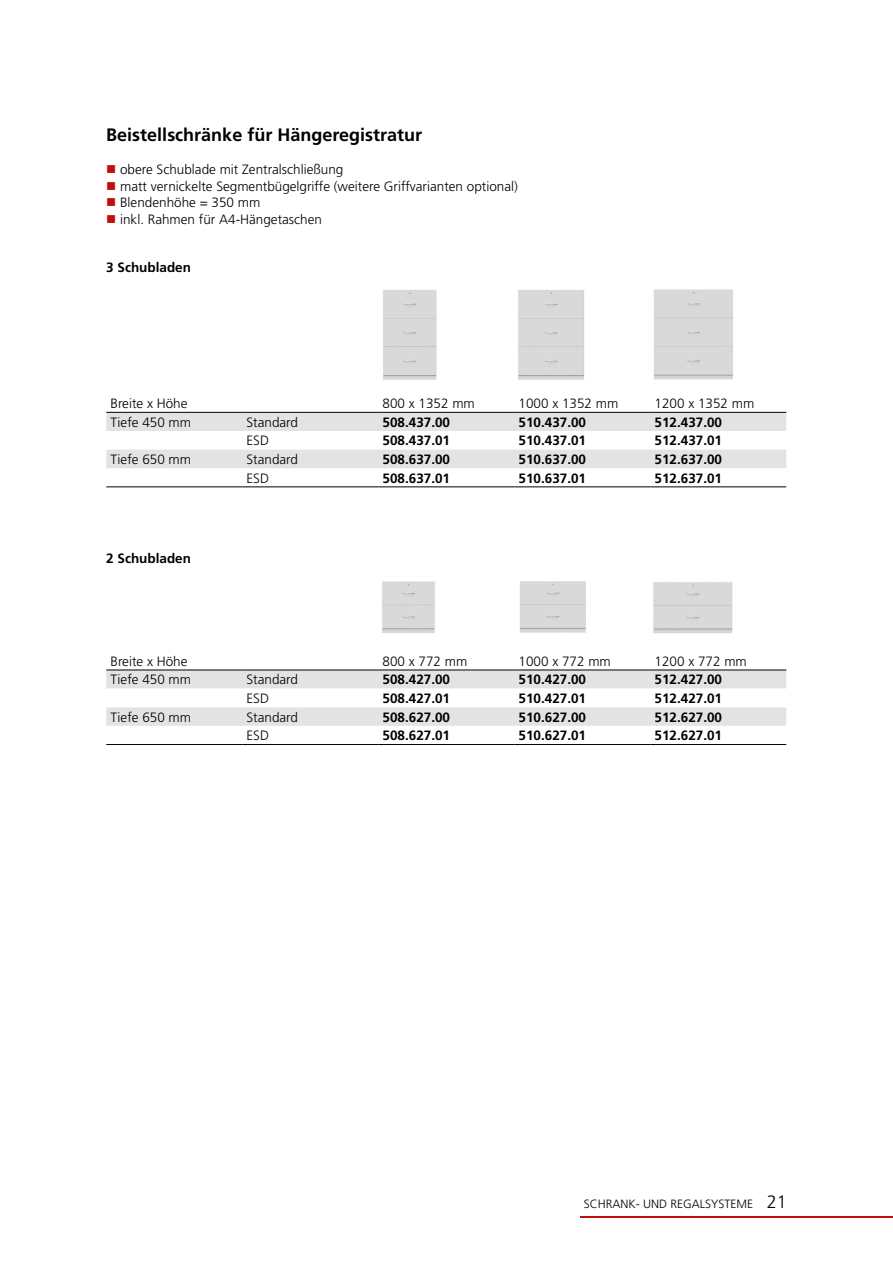
<style>
.page{position:relative;width:893px;height:1263px;background:#fff}
.page>*{position:absolute;margin:0;border:0;box-sizing:border-box;transform-origin:0 0}
.H_4_12{font:700 18px "Frutiger LT Std";color:#000}
.t1{font:300 13.5px "Frutiger LT Std";color:#000}
.t2{font:700 13.5px "Frutiger LT Std";color:#000}
.t3{font:300 12px "Frutiger LT Std";color:#000}
.s1{color:#c00d0e}
.s2{font-size:18px}
</style>
<div class="page">
<hr style="left:580px;top:1216px;width:313px;height:1px;background:#c00d0e">
<svg style="left:106px;top:413px;width:680px;height:55px"></svg>
<hr style="left:106px;top:486px;width:136px;height:1px;background:#000">
<hr style="left:242px;top:486px;width:136px;height:1px;background:#000">
<hr style="left:378px;top:486px;width:136px;height:1px;background:#000">
<hr style="left:514px;top:486px;width:136px;height:1px;background:#000">
<hr style="left:650px;top:486px;width:136px;height:1px;background:#000">
<hr style="left:106px;top:412px;width:136px;height:1px;background:#000">
<hr style="left:242px;top:412px;width:136px;height:1px;background:#000">
<hr style="left:378px;top:412px;width:136px;height:1px;background:#000">
<hr style="left:514px;top:412px;width:136px;height:1px;background:#000">
<hr style="left:650px;top:412px;width:136px;height:1px;background:#000">
<svg style="left:106px;top:671px;width:680px;height:55px"></svg>
<hr style="left:106px;top:744px;width:136px;height:1px;background:#000">
<hr style="left:242px;top:744px;width:136px;height:1px;background:#000">
<hr style="left:378px;top:744px;width:136px;height:1px;background:#000">
<hr style="left:514px;top:744px;width:136px;height:1px;background:#000">
<hr style="left:650px;top:744px;width:136px;height:1px;background:#000">
<hr style="left:106px;top:670px;width:136px;height:1px;background:#000">
<hr style="left:242px;top:670px;width:136px;height:1px;background:#000">
<hr style="left:378px;top:670px;width:136px;height:1px;background:#000">
<hr style="left:514px;top:670px;width:136px;height:1px;background:#000">
<hr style="left:650px;top:670px;width:136px;height:1px;background:#000">
<img style="left:383px;top:290px;width:54px;height:90px">
<img style="left:382px;top:581px;width:53px;height:52px">
<img style="left:520px;top:581px;width:66px;height:52px">
<img style="left:653px;top:582px;width:80px;height:52px">
<p class="H_4_12" style="left:106px;top:124px;width:317px">Beistellschränke für Hängeregistratur</p>
<p class="t1" style="left:106px;top:162px;width:239px"><span class="s1">■</span> obere Schublade mit Zentralschließung</p>
<p class="t1" style="left:106px;top:178px;width:413px"><span class="s1">■</span> matt vernickelte Segmentbügelgriffe (weitere Griffvarianten optional)</p>
<p class="t1" style="left:106px;top:195px;width:155px"><span class="s1">■</span> Blendenhöhe = 350 mm</p>
<p class="t1" style="left:106px;top:211px;width:217px"><span class="s1">■</span> inkl. Rahmen für A4-Hängetaschen</p>
<p class="t2" style="left:106px;top:260px;width:86px">3 Schubladen</p>
<p class="t1" style="left:111px;top:396px;width:79px">Breite x Höhe</p>
<p class="t1" style="left:383px;top:396px;width:94px">800 x 1352 mm</p>
<p class="t1" style="left:519px;top:396px;width:101px">1000 x 1352 mm</p>
<p class="t1" style="left:655px;top:396px;width:101px">1200 x 1352 mm</p>
<p class="t1" style="left:111px;top:414px;width:82px">Tiefe 450 mm</p>
<p class="t1" style="left:247px;top:414px;width:53px">Standard</p>
<p class="t2" style="left:383px;top:414px;width:69px">508.437.00</p>
<p class="t2" style="left:519px;top:414px;width:69px">510.437.00</p>
<p class="t2" style="left:655px;top:414px;width:69px">512.437.00</p>
<p class="t1" style="left:247px;top:433px;width:24px">ESD</p>
<p class="t2" style="left:383px;top:433px;width:69px">508.437.01</p>
<p class="t2" style="left:519px;top:433px;width:69px">510.437.01</p>
<p class="t2" style="left:655px;top:433px;width:69px">512.437.01</p>
<p class="t1" style="left:111px;top:452px;width:82px">Tiefe 650 mm</p>
<p class="t1" style="left:247px;top:452px;width:53px">Standard</p>
<p class="t2" style="left:383px;top:451px;width:69px">508.637.00</p>
<p class="t2" style="left:519px;top:451px;width:69px">510.637.00</p>
<p class="t2" style="left:655px;top:451px;width:69px">512.637.00</p>
<p class="t1" style="left:247px;top:470px;width:24px">ESD</p>
<p class="t2" style="left:383px;top:470px;width:69px">508.637.01</p>
<p class="t2" style="left:519px;top:470px;width:69px">510.637.01</p>
<p class="t2" style="left:655px;top:470px;width:69px">512.637.01</p>
<p class="t2" style="left:106px;top:550px;width:86px">2 Schubladen</p>
<p class="t1" style="left:111px;top:653px;width:79px">Breite x Höhe</p>
<p class="t1" style="left:383px;top:653px;width:86px">800 x 772 mm</p>
<p class="t1" style="left:519px;top:653px;width:94px">1000 x 772 mm</p>
<p class="t1" style="left:655px;top:653px;width:94px">1200 x 772 mm</p>
<p class="t1" style="left:111px;top:672px;width:82px">Tiefe 450 mm</p>
<p class="t1" style="left:247px;top:672px;width:53px">Standard</p>
<p class="t2" style="left:383px;top:672px;width:69px">508.427.00</p>
<p class="t2" style="left:519px;top:672px;width:69px">510.427.00</p>
<p class="t2" style="left:655px;top:672px;width:69px">512.427.00</p>
<p class="t1" style="left:247px;top:691px;width:24px">ESD</p>
<p class="t2" style="left:383px;top:690px;width:69px">508.427.01</p>
<p class="t2" style="left:519px;top:690px;width:69px">510.427.01</p>
<p class="t2" style="left:655px;top:690px;width:69px">512.427.01</p>
<p class="t1" style="left:111px;top:709px;width:82px">Tiefe 650 mm</p>
<p class="t1" style="left:247px;top:709px;width:53px">Standard</p>
<p class="t2" style="left:383px;top:709px;width:69px">508.627.00</p>
<p class="t2" style="left:519px;top:709px;width:69px">510.627.00</p>
<p class="t2" style="left:655px;top:709px;width:69px">512.627.00</p>
<p class="t1" style="left:247px;top:728px;width:24px">ESD</p>
<p class="t2" style="left:383px;top:728px;width:69px">508.627.01</p>
<p class="t2" style="left:519px;top:728px;width:69px">510.627.01</p>
<p class="t2" style="left:655px;top:728px;width:69px">512.627.01</p>
<p class="t3" style="left:584px;top:1197px;width:204px">SCHRANK- UND REGALSYSTEME <span class="s2">21</span></p>
</div>
